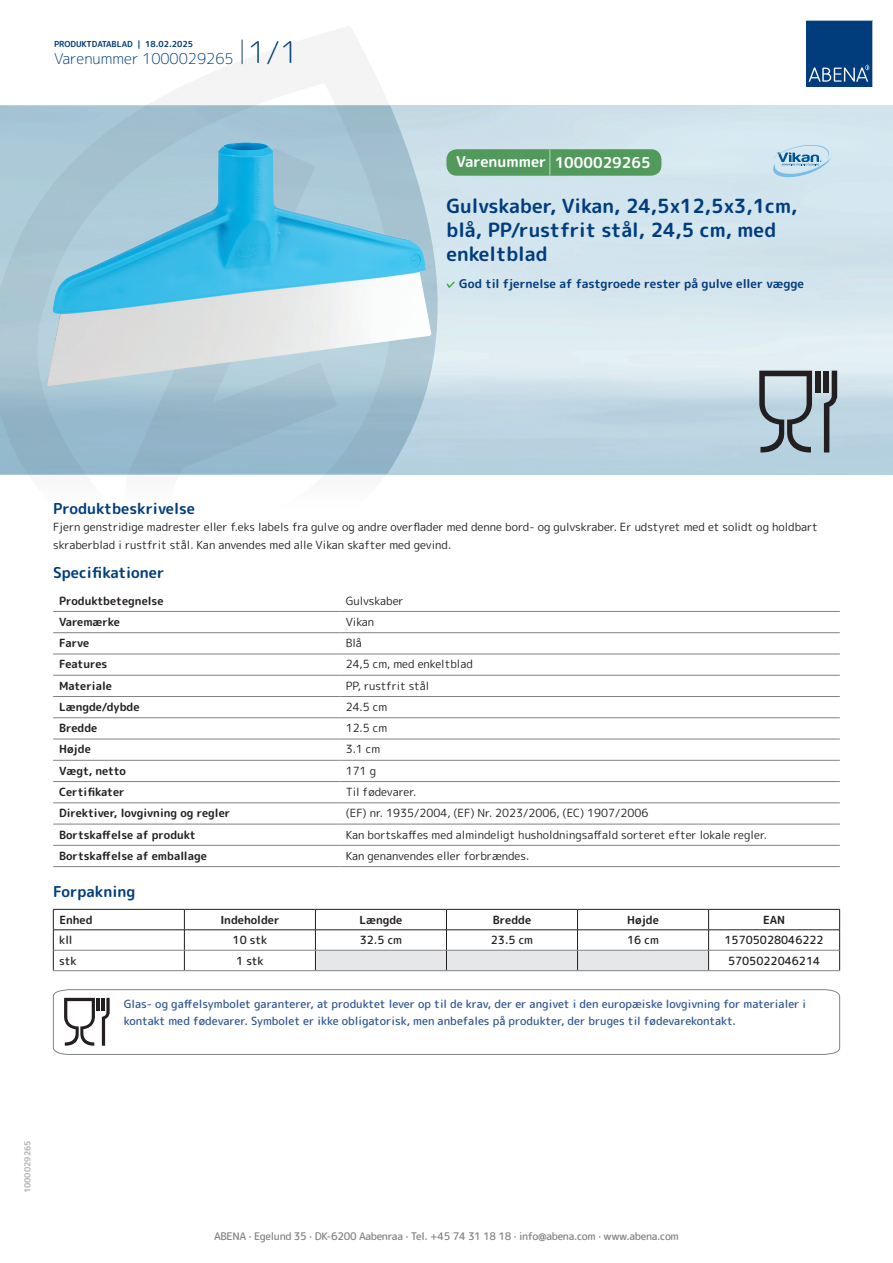
<style>
.page{position:relative;width:893px;height:1263px;background:#fff}
.page>*{position:absolute;margin:0;border:0;box-sizing:border-box;transform-origin:0 0}
.t1{font:700 19.5px/24px "Rounded Mplus 1 c";color:#013d7d}
.t2{font:700 15px "Rounded Mplus 1 c";color:#013d7d}
.t3{font:300 15px "Rounded Mplus 1 c";color:#013d7d}
.t4{font:700 15px "Rounded Mplus 1 c";color:#fff}
.t5{font:700 12px "Rounded Mplus 1 c";color:#013d7d}
.t6{font:11.25px/18px "Rounded Mplus 1 c";color:#231f20}
.t7{font:500 11.25px/16.5px "Rounded Mplus 1 c";color:#305691}
.t8{font:700 11.25px "Rounded Mplus 1 c";color:#231f20}
.t9{font:500 11.25px "Rounded Mplus 1 c";color:#231f20}
.t10{font:500 10.5px "Rounded Mplus 1 c";letter-spacing:-.03em;color:#808285}
.t11{font:700 8.25px "Rounded Mplus 1 c";color:#013d7d}
.t12{font:700 8.25px "Rounded Mplus 1 c";color:#b2b3b7}
.s1{font-size:30px}
.s2{font-size:25.5px}
</style>
<div class="page">
<img style="left:439px;top:106px;width:454px;height:368px">
<svg style="left:0;top:26px;width:439px;height:449px"></svg>
<svg style="left:0;top:106px;width:438px;height:368px;background:#a0bfcf"></svg>
<svg style="left:242px;top:40px;width:1px;height:24px"></svg>
<svg style="left:806px;top:20px;width:67px;height:67px;background:#144b86"></svg>
<img style="left:47px;top:142px;width:384px;height:244px">
<hr style="left:53px;top:611px;width:287px;height:1px;background:#808285">
<hr style="left:340px;top:611px;width:500px;height:1px;background:#808285">
<hr style="left:53px;top:632px;width:287px;height:1px;background:#808285">
<hr style="left:340px;top:632px;width:500px;height:1px;background:#808285">
<hr style="left:53px;top:654px;width:287px;height:1px;background:#808285">
<hr style="left:340px;top:654px;width:500px;height:1px;background:#808285">
<hr style="left:53px;top:675px;width:287px;height:1px;background:#808285">
<hr style="left:340px;top:675px;width:500px;height:1px;background:#808285">
<hr style="left:53px;top:696px;width:287px;height:1px;background:#808285">
<hr style="left:340px;top:696px;width:500px;height:1px;background:#808285">
<hr style="left:53px;top:717px;width:287px;height:1px;background:#808285">
<hr style="left:340px;top:717px;width:500px;height:1px;background:#808285">
<hr style="left:53px;top:739px;width:287px;height:1px;background:#808285">
<hr style="left:340px;top:739px;width:500px;height:1px;background:#808285">
<hr style="left:53px;top:760px;width:287px;height:1px;background:#808285">
<hr style="left:340px;top:760px;width:500px;height:1px;background:#808285">
<hr style="left:53px;top:781px;width:287px;height:1px;background:#808285">
<hr style="left:340px;top:781px;width:500px;height:1px;background:#808285">
<hr style="left:53px;top:802px;width:287px;height:1px;background:#808285">
<hr style="left:340px;top:802px;width:500px;height:1px;background:#808285">
<hr style="left:53px;top:824px;width:287px;height:1px;background:#808285">
<hr style="left:340px;top:824px;width:500px;height:1px;background:#808285">
<hr style="left:53px;top:845px;width:287px;height:1px;background:#808285">
<hr style="left:340px;top:845px;width:500px;height:1px;background:#808285">
<hr style="left:53px;top:866px;width:287px;height:1px;background:#808285">
<hr style="left:340px;top:866px;width:500px;height:1px;background:#808285">
<hr style="left:53px;top:909px;width:131px;height:1px;background:#231f20">
<hr style="left:184px;top:909px;width:131px;height:1px;background:#231f20">
<hr style="left:709px;top:909px;width:131px;height:1px;background:#231f20">
<hr style="left:53px;top:929px;width:131px;height:1px;background:#231f20">
<hr style="left:184px;top:929px;width:131px;height:1px;background:#231f20">
<hr style="left:709px;top:929px;width:131px;height:1px;background:#231f20">
<svg style="left:53px;top:909px;width:1px;height:61px"></svg>
<svg style="left:184px;top:909px;width:1px;height:61px"></svg>
<svg style="left:315px;top:909px;width:394px;height:61px"></svg>
<svg style="left:839px;top:909px;width:1px;height:61px"></svg>
<hr style="left:54px;top:950px;width:130px;height:1px;background:#808285">
<hr style="left:184px;top:950px;width:131px;height:1px;background:#808285">
<hr style="left:315px;top:950px;width:131px;height:1px;background:#808285">
<hr style="left:446px;top:950px;width:131px;height:1px;background:#808285">
<hr style="left:577px;top:950px;width:132px;height:1px;background:#808285">
<hr style="left:709px;top:950px;width:130px;height:1px;background:#808285">
<hr style="left:53px;top:970px;width:131px;height:1px;background:#808285">
<hr style="left:184px;top:970px;width:131px;height:1px;background:#808285">
<hr style="left:315px;top:970px;width:131px;height:1px;background:#808285">
<hr style="left:446px;top:970px;width:131px;height:1px;background:#808285">
<hr style="left:577px;top:970px;width:132px;height:1px;background:#808285">
<hr style="left:709px;top:970px;width:131px;height:1px;background:#808285">
<svg style="left:53px;top:989px;width:787px;height:66px"></svg>
<svg style="left:824px;top:371px;width:13px;height:81px"></svg>
<div style="left:815px;top:371px;width:5px;height:22px;background:#231f20"></div>
<div style="left:823px;top:371px;width:6px;height:22px;background:#231f20"></div>
<svg style="left:759px;top:371px;width:53px;height:81px;background:#909ea7"></svg>
<svg style="left:446px;top:281px;width:9px;height:7px"></svg>
<div style="left:446px;top:149px;width:215px;height:27px;background:#52995c;border-radius:10px"></div>
<svg style="left:772px;top:145px;width:59px;height:32px;background:#b1d1e4"></svg>
<p class="t11" style="left:54px;top:38px;width:141px">PRODUKTDATABLAD | 18.02.2025</p>
<h2 class="t3" style="left:54px;top:48px;width:246px">Varenummer 1000029265 <span class="s1">1/1</span></h2>
<h2 class="t4" style="left:456px;top:152px;width:196px">Varenummer <span class="s2">|</span> 1000029265</h2>
<h1 class="t1" style="left:446px;top:194px;width:352px">Gulvskaber, Vikan, 24,5x12,5x3,1cm, blå, PP/rustfrit stål, 24,5 cm, med enkeltblad</h1>
<p class="t5" style="left:459px;top:275px;width:346px">God til fjernelse af fastgroede rester på gulve eller vægge</p>
<h2 class="t2" style="left:53px;top:498px;width:143px">Produktbeskrivelse</h2>
<p class="t6" style="left:53px;top:517px;width:766px">Fjern genstridige madrester eller f.eks labels fra gulve og andre overflader med denne bord- og gulvskraber. Er udstyret med et solidt og holdbart skraberblad i rustfrit stål. Kan anvendes med alle Vikan skafter med gevind.</p>
<h2 class="t2" style="left:53px;top:562px;width:113px">Specifikationer</h2>
<p class="t8" style="left:59px;top:592px;width:106px">Produktbetegnelse</p>
<p class="t6" style="left:346px;top:591px;width:59px">Gulvskaber</p>
<p class="t8" style="left:59px;top:614px;width:62px">Varemærke</p>
<p class="t6" style="left:346px;top:613px;width:30px">Vikan</p>
<p class="t8" style="left:59px;top:635px;width:32px">Farve</p>
<p class="t6" style="left:346px;top:634px;width:18px">Blå</p>
<p class="t8" style="left:59px;top:656px;width:50px">Features</p>
<p class="t6" style="left:346px;top:655px;width:129px">24,5 cm, med enkeltblad</p>
<p class="t8" style="left:59px;top:678px;width:54px">Materiale</p>
<p class="t6" style="left:346px;top:676px;width:85px">PP, rustfrit stål</p>
<p class="t8" style="left:59px;top:699px;width:82px">Længde/dybde</p>
<p class="t6" style="left:346px;top:698px;width:43px">24.5 cm</p>
<p class="t8" style="left:59px;top:720px;width:40px">Bredde</p>
<p class="t6" style="left:346px;top:719px;width:43px">12.5 cm</p>
<p class="t8" style="left:59px;top:741px;width:33px">Højde</p>
<p class="t6" style="left:346px;top:740px;width:36px">3.1 cm</p>
<p class="t8" style="left:59px;top:763px;width:68px">Vægt, netto</p>
<p class="t6" style="left:346px;top:762px;width:32px">171 g</p>
<p class="t8" style="left:59px;top:784px;width:67px">Certifikater</p>
<p class="t6" style="left:346px;top:783px;width:72px">Til fødevarer.</p>
<p class="t8" style="left:59px;top:805px;width:173px">Direktiver, lovgivning og regler</p>
<p class="t6" style="left:346px;top:804px;width:304px">(EF) nr. 1935/2004, (EF) Nr. 2023/2006, (EC) 1907/2006</p>
<p class="t8" style="left:59px;top:826px;width:138px">Bortskaffelse af produkt</p>
<p class="t6" style="left:346px;top:825px;width:423px">Kan bortskaffes med almindeligt husholdningsaffald sorteret efter lokale regler.</p>
<p class="t8" style="left:59px;top:848px;width:149px">Bortskaffelse af emballage</p>
<p class="t6" style="left:346px;top:847px;width:185px">Kan genanvendes eller forbrændes.</p>
<h2 class="t2" style="left:53px;top:881px;width:84px">Forpakning</h2>
<p class="t8" style="left:59px;top:912px;width:35px">Enhed</p>
<p class="t8" style="left:220px;top:912px;width:61px">Indeholder</p>
<p class="t8" style="left:359px;top:912px;width:44px">Længde</p>
<p class="t8" style="left:493px;top:912px;width:40px">Bredde</p>
<p class="t8" style="left:627px;top:912px;width:33px">Højde</p>
<p class="t8" style="left:763px;top:912px;width:24px">EAN</p>
<p class="t9" style="left:59px;top:932px;width:15px">kll</p>
<p class="t9" style="left:233px;top:932px;width:36px">10 stk</p>
<p class="t9" style="left:360px;top:932px;width:44px">32.5 cm</p>
<p class="t9" style="left:491px;top:932px;width:44px">23.5 cm</p>
<p class="t9" style="left:627px;top:932px;width:33px">16 cm</p>
<p class="t9" style="left:724px;top:932px;width:101px">15705028046222</p>
<p class="t9" style="left:59px;top:952px;width:19px">stk</p>
<p class="t9" style="left:236px;top:952px;width:29px">1 stk</p>
<p class="t9" style="left:728px;top:952px;width:94px">5705022046214</p>
<p class="t7" style="left:124px;top:996px;width:684px">Glas- og gaffelsymbolet garanterer, at produktet lever op til de krav, der er angivet i den europæiske lovgivning for materialer i kontakt med fødevarer. Symbolet er ikke obligatorisk, men anbefales på produkter, der bruges til fødevarekontakt.</p>
<p class="t12" style="left:22px;top:1193px;width:54px;rotate:-90deg">1000029265</p>
<p class="t10" style="left:214px;top:1229px;width:466px">ABENA · Egelund 35 · DK-6200 Aabenraa · Tel. +45 74 31 18 18 · info@abena.com · www.abena.com</p>
</div>
